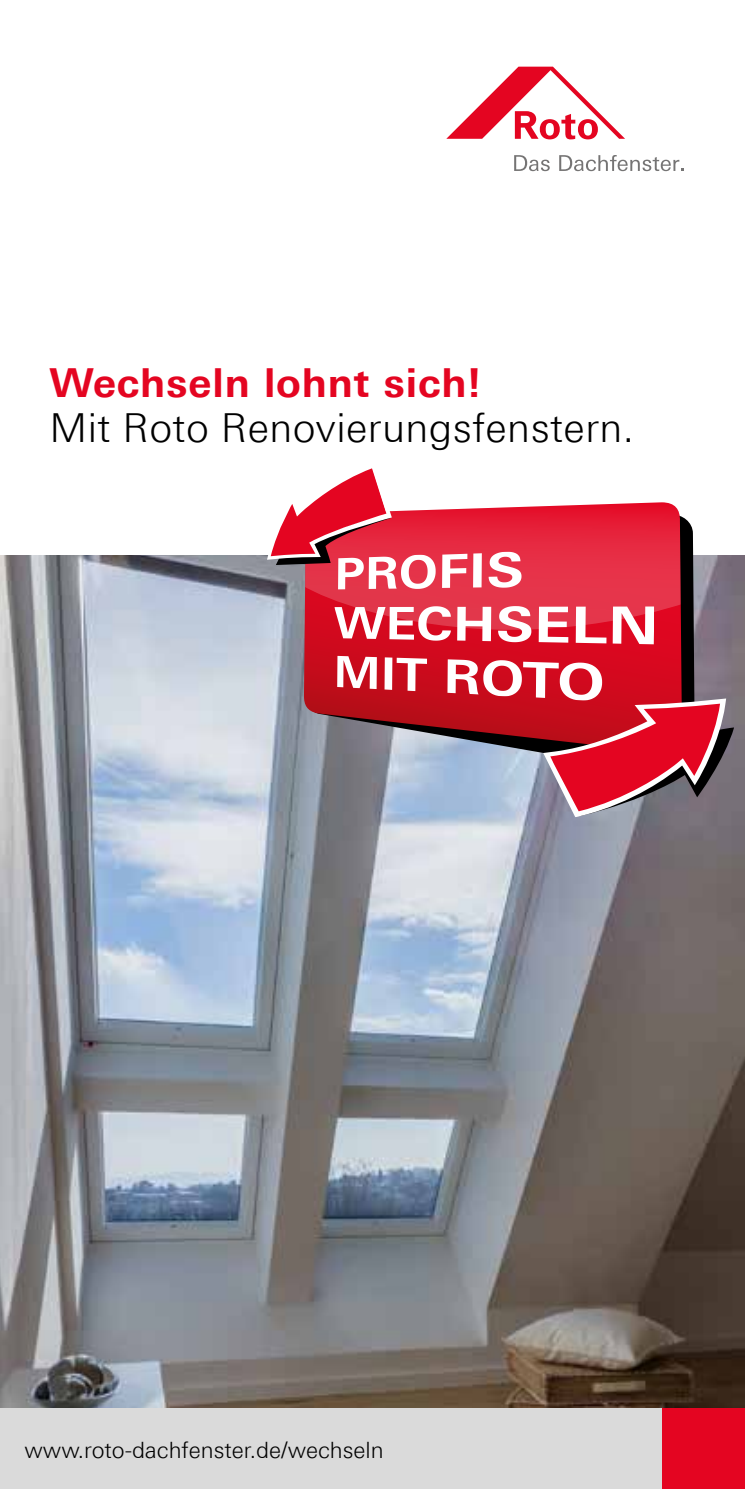
<style>
.page{position:relative;width:745px;height:1489px;background:#fff}
.page>*{position:absolute;margin:0;border:0;box-sizing:border-box;transform-origin:0 0}
.t1{font:300 40px "LT Univers Basic";letter-spacing:.01em;color:#000}
.t2{font:700 40px "LT Univers Basic";letter-spacing:.02em;color:#e40521}
.t3{font:300 22.5px "LT Univers Basic";color:#000}
</style>
<div class="page">
<img style="left:0;top:555px;width:744px;height:853px">
<div style="left:0;top:1408px;width:744px;height:80px;background:#dadada"></div>
<div style="left:662px;top:1408px;width:82px;height:80px;background:#e40521"></div>
<svg style="left:298px;top:516px;width:401px;height:268px"></svg>
<svg style="left:304px;top:516px;width:377px;height:237px"></svg>
<svg style="left:305px;top:502px;width:375px;height:129px"></svg>
<svg style="left:267px;top:468px;width:168px;height:121px"></svg>
<svg style="left:442px;top:553px;width:25px;height:35px"></svg>
<div style="left:472px;top:553px;width:9px;height:34px;background:#fff"></div>
<svg style="left:488px;top:551px;width:33px;height:37px"></svg>
<svg style="left:334px;top:606px;width:117px;height:34px"></svg>
<svg style="left:457px;top:606px;width:34px;height:35px"></svg>
<svg style="left:497px;top:606px;width:34px;height:36px"></svg>
<svg style="left:538px;top:606px;width:30px;height:36px"></svg>
<svg style="left:575px;top:606px;width:31px;height:37px"></svg>
<svg style="left:612px;top:606px;width:41px;height:38px"></svg>
<svg style="left:337px;top:656px;width:39px;height:33px"></svg>
<div style="left:384px;top:657px;width:8px;height:33px;background:#fff"></div>
<svg style="left:396px;top:657px;width:31px;height:34px"></svg>
<svg style="left:447px;top:659px;width:286px;height:159px"></svg>
<svg style="left:446px;top:67px;width:178px;height:72px"></svg>
<svg style="left:514px;top:155px;width:35px;height:16px"></svg>
<svg style="left:559px;top:155px;width:123px;height:16px"></svg>
<h1 class="t2" style="left:50px;top:359px;width:432px">Wechseln lohnt sich!</h1>
<h1 class="t1" style="left:50px;top:404px;width:585px">Mit Roto Renovierungsfenstern.</h1>
<p class="t3" style="left:24px;top:1436px;width:360px">www.roto-dachfenster.de/wechseln</p>
</div>
